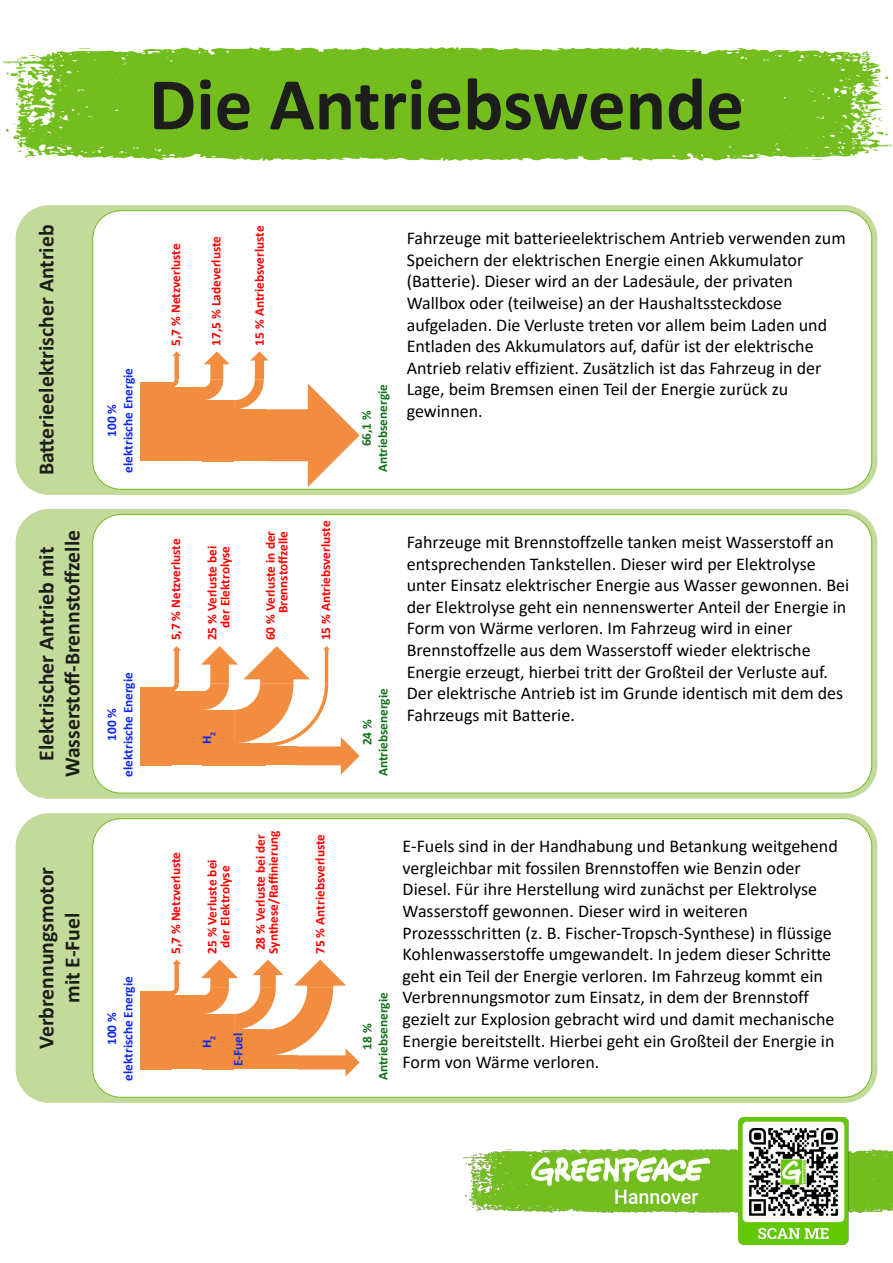
<style>
.page{position:relative;width:893px;height:1263px;background:#fff}
.page>*{position:absolute;margin:0;border:0;box-sizing:border-box;transform-origin:0 0}
.t1{font:700 75px "Calibri";color:#1d1d1b}
.t2{font:700 21.75px/26.1px "Calibri";color:#1d1d1b;text-align:center}
.t3{font:18px/21.6px "Calibri";color:#000}
.t4{font:700 13.27px/12.8px "Calibri";color:#f00;text-align:right}
.t5{font:700 13.27px/16.2px "Calibri";color:#0d28f2;text-align:center}
.t6{font:700 13.27px/16.2px "Calibri";color:#11721c;text-align:center}
</style>
<div class="page">
<img style="left:2px;top:47px;width:890px;height:113px">
<img style="left:463px;top:1149px;width:430px;height:63px">
<img style="left:739px;top:1117px;width:109px;height:127px">
<img style="left:532px;top:1158px;width:178px;height:46px">
<div style="left:16px;top:509px;width:861px;height:290px;background:#c3db9a;border:11px solid #c3db9a;border-radius:28px"></div>
<div style="left:93px;top:514px;width:779px;height:279px;background:#fff;border:1px solid #76b82a;border-radius:28px"></div>
<div style="left:140px;top:687px;width:31px;height:78px;background:#f28c3e"></div>
<div style="left:171px;top:691px;width:32px;height:74px;background:#f28c3e"></div>
<svg style="left:171px;top:646px;width:10px;height:45px"></svg>
<svg style="left:201px;top:646px;width:159px;height:129px"></svg>
<div style="left:16px;top:813px;width:861px;height:290px;background:#c3db9a;border:11px solid #c3db9a;border-radius:28px"></div>
<div style="left:93px;top:819px;width:779px;height:278px;background:#fff;border:1px solid #76b82a;border-radius:28px"></div>
<div style="left:140px;top:991px;width:31px;height:78px;background:#f28c3e"></div>
<div style="left:171px;top:995px;width:32px;height:74px;background:#f28c3e"></div>
<svg style="left:171px;top:959px;width:10px;height:36px"></svg>
<svg style="left:201px;top:959px;width:159px;height:117px"></svg>
<div style="left:16px;top:205px;width:861px;height:290px;background:#c3db9a;border:11px solid #c3db9a;border-radius:28px"></div>
<div style="left:93px;top:211px;width:779px;height:278px;background:#fff;border:1px solid #76b82a;border-radius:28px"></div>
<div style="left:140px;top:383px;width:31px;height:78px;background:#f28c3e"></div>
<div style="left:171px;top:387px;width:32px;height:74px;background:#f28c3e"></div>
<svg style="left:171px;top:351px;width:10px;height:36px"></svg>
<svg style="left:203px;top:351px;width:157px;height:136px"></svg>
<h1 class="t1" style="left:149px;top:73px;width:596px">Die Antriebswende</h1>
<p class="t2" style="left:35px;top:475px;width:252px;rotate:-90deg">Ba erieelektrischer Antrieb</p>
<p class="t2" style="left:35px;top:777px;width:249px;rotate:-90deg">Elektrischer Antrieb mit<br>Wasserstoff-Brennstoffzelle</p>
<p class="t5" style="left:105px;top:473px;width:106px;rotate:-90deg">100 %<br>elektrische Energie</p>
<p class="t5" style="left:105px;top:777px;width:106px;rotate:-90deg">100 %<br>elektrische Energie</p>
<p class="t2" style="left:35px;top:1049px;width:184px;rotate:-90deg">Verbrennungsmotor mit E-Fuel</p>
<p class="t5" style="left:105px;top:1081px;width:106px;rotate:-90deg">100 %<br>elektrische Energie</p>
<p class="t4" style="left:171px;top:346px;width:103px;rotate:-90deg">5,7 % Netzverluste</p>
<p class="t4" style="left:211px;top:346px;width:111px;rotate:-90deg">17,5 % Ladeverluste</p>
<p class="t4" style="left:254px;top:346px;width:121px;rotate:-90deg">15 % Antriebsverluste</p>
<p class="t4" style="left:171px;top:640px;width:103px;rotate:-90deg">5,7 % Netzverluste</p>
<p class="t4" style="left:207px;top:640px;width:96px;rotate:-90deg">25 % Verluste bei der Elektrolyse</p>
<p class="t4" style="left:265px;top:640px;width:111px;rotate:-90deg">60 % Verluste in der<br>Brennstoffzelle</p>
<p class="t4" style="left:320px;top:640px;width:121px;rotate:-90deg">15 % Antriebsverluste</p>
<p class="t5" style="left:200px;top:744px;width:14px;rotate:-90deg">H<sub>2</sub></p>
<p class="t4" style="left:171px;top:954px;width:103px;rotate:-90deg">5,7 % Netzverluste</p>
<p class="t4" style="left:207px;top:954px;width:96px;text-align:center;rotate:-90deg">25 % Verluste bei der Elektrolyse</p>
<p class="t4" style="left:255px;top:954px;width:124px;text-align:left;rotate:-90deg">28 % Verluste bei der<br>Synthese/Raffinierung</p>
<p class="t5" style="left:200px;top:1048px;width:14px;rotate:-90deg">H<sub>2</sub></p>
<p class="t5" style="left:231px;top:1066px;width:35px;rotate:-90deg">E-Fuel</p>
<p class="t4" style="left:315px;top:954px;width:121px;rotate:-90deg">75 % Antriebsverluste</p>
<p class="t6" style="left:359px;top:472px;width:90px;rotate:-90deg">66,1 %<br>Antriebsenergie</p>
<p class="t3" style="left:407px;top:229px;width:440px">Fahrzeuge mit batterieelektrischem Antrieb verwenden zum Speichern der elektrischen Energie einen Akkumulator (Batterie). Dieser wird an der Ladesäule, der privaten Wallbox oder (teilweise) an der Haushaltssteckdose aufgeladen. Die Verluste treten vor allem beim Laden und Entladen des Akkumulators auf, dafür ist der elektrische Antrieb relativ effizient. Zusätzlich ist das Fahrzeug in der Lage, beim Bremsen einen Teil der Energie zurück zu gewinnen.</p>
<p class="t6" style="left:360px;top:776px;width:90px;rotate:-90deg">24 %<br>Antriebsenergie</p>
<p class="t3" style="left:407px;top:533px;width:444px">Fahrzeuge mit Brennstoffzelle tanken meist Wasserstoff an entsprechenden Tankstellen. Dieser wird per Elektrolyse unter Einsatz elektrischer Energie aus Wasser gewonnen. Bei der Elektrolyse geht ein nennenswerter Anteil der Energie in Form von Wärme verloren. Im Fahrzeug wird in einer Brennstoffzelle aus dem Wasserstoff wieder elektrische Energie erzeugt, hierbei tritt der Großteil der Verluste auf.<br>Der elektrische Antrieb ist im Grunde identisch mit dem des Fahrzeugs mit Batterie.</p>
<p class="t6" style="left:360px;top:1080px;width:90px;rotate:-90deg">18 %<br>Antriebsenergie</p>
<p class="t3" style="left:403px;top:837px;width:437px">E-Fuels sind in der Handhabung und Betankung weitgehend vergleichbar mit fossilen Brennstoffen wie Benzin oder Diesel. Für ihre Herstellung wird zunächst per Elektrolyse Wasserstoff gewonnen. Dieser wird in weiteren Prozessschritten (z. B. Fischer-Tropsch-Synthese) in flüssige Kohlenwasserstoffe umgewandelt. In jedem dieser Schritte geht ein Teil der Energie verloren. Im Fahrzeug kommt ein Verbrennungsmotor zum Einsatz, in dem der Brennstoff gezielt zur Explosion gebracht wird und damit mechanische Energie bereitstellt. Hierbei geht ein Großteil der Energie in Form von Wärme verloren.</p>
</div>
